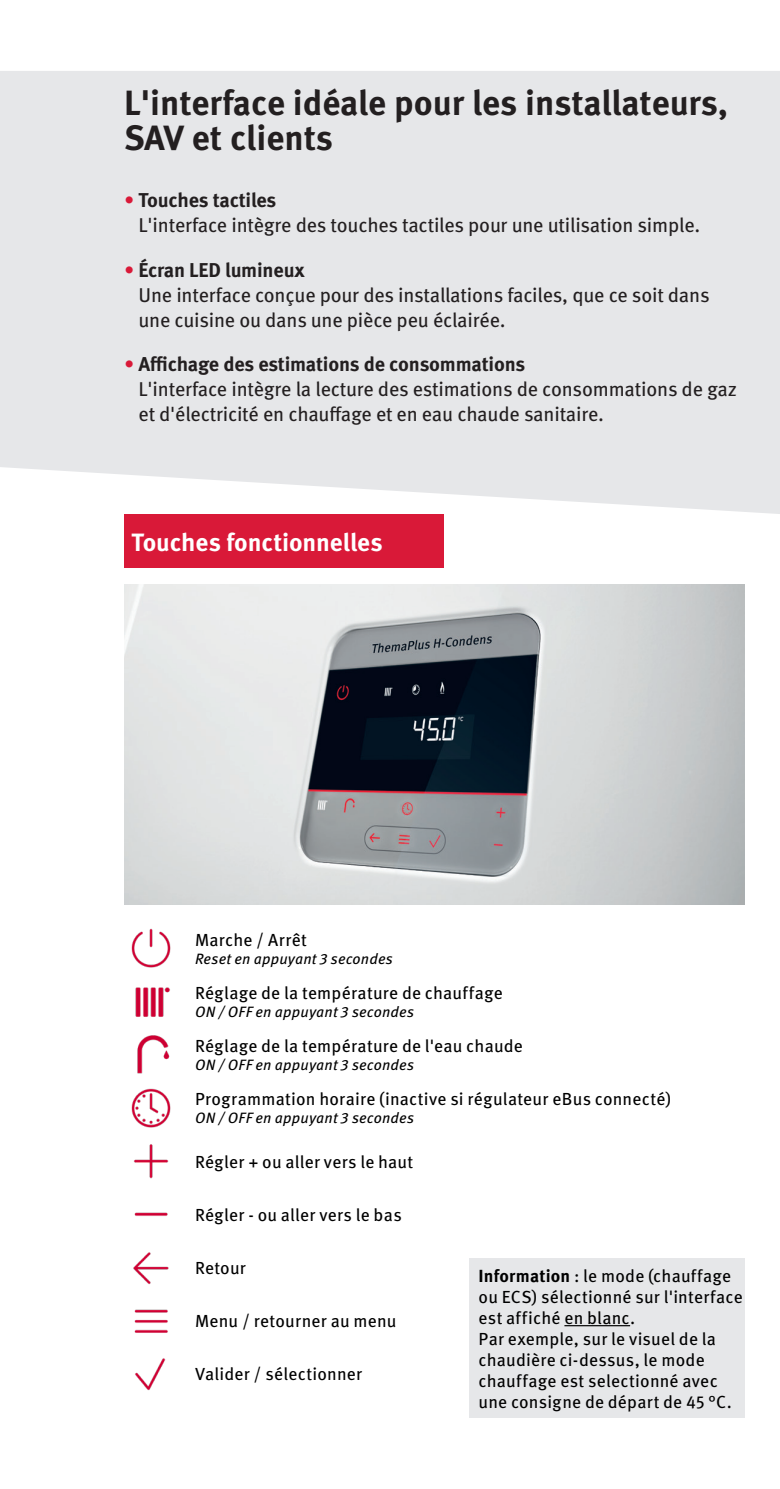
<style>
.page{position:relative;width:780px;height:1489px;background:#fff}
.page>*{position:absolute;margin:0;border:0;box-sizing:border-box;transform-origin:0 0}
.t1{font:700 35px/35px "Meta Pro";color:#231f20}
.t2{font:700 25px "Meta Pro";letter-spacing:-.005em;color:#fff}
.t3{font:20px/25px "Meta Pro";letter-spacing:-.01em;color:#231f20}
.t4{font:17.5px/21px "Meta Pro";letter-spacing:.01em;color:#000}
.t5{font:italic 15px "Meta Pro";letter-spacing:.01em;color:#000}
.s1{color:#d91938}
.s2{font-weight:700}
</style>
<div class="page">
<div style="left:0;top:71px;width:780px;height:443px;background:#e6e7e9"></div>
<img style="left:124px;top:585px;width:620px;height:319px">
<div style="left:124px;top:514px;width:319px;height:53px;background:#d91938"></div>
<img style="left:131px;top:928px;width:40px;height:463px">
<div style="left:468px;top:1258px;width:276px;height:159px;background:#e6e7e9"></div>
<hr style="left:564px;top:1324px;width:66px;height:2px;background:#000">
<p class="t1" style="left:124px;top:83px;width:605px">L'interface idéale pour les installateurs,<br>SAV et clients</p>
<p class="t3" style="left:138px;top:186px;width:563px;text-indent:-14px"><span class="s1">•</span> <span class="s2">Touches tactiles<br></span>L'interface intègre des touches tactiles pour une utilisation simple.</p>
<p class="t3" style="left:138px;top:256px;width:572px;text-indent:-14px"><span class="s1">•</span> <span class="s2">Écran LED lumineux<br></span>Une interface conçue pour des installations faciles, que ce soit dans une cuisine ou dans une pièce peu éclairée.</p>
<p class="t3" style="left:138px;top:350px;width:600px;text-indent:-14px"><span class="s1">•</span> <span class="s2">Affichage des estimations de consommations<br></span>L'interface intègre la lecture des estimations de consommations de gaz et d'électricité en chauffage et en eau chaude sanitaire.</p>
<p class="t2" style="left:131px;top:522px;width:252px">Touches fonctionnelles</p>
<p class="t4" style="left:195px;top:928px;width:113px">Marche / Arrêt</p>
<p class="t5" style="left:195px;top:947px;width:199px">Reset en appuyant 3 secondes</p>
<p class="t4" style="left:195px;top:981px;width:309px">Réglage de la température de chauffage</p>
<p class="t5" style="left:195px;top:1000px;width:221px">ON / OFF en appuyant 3 secondes</p>
<p class="t4" style="left:195px;top:1034px;width:329px">Réglage de la température de l'eau chaude</p>
<p class="t5" style="left:195px;top:1053px;width:221px">ON / OFF en appuyant 3 secondes</p>
<p class="t4" style="left:195px;top:1087px;width:477px">Programmation horaire (inactive si régulateur eBus connecté)</p>
<p class="t5" style="left:195px;top:1106px;width:221px">ON / OFF en appuyant 3 secondes</p>
<p class="t4" style="left:195px;top:1149px;width:220px">Régler + ou aller vers le haut</p>
<p class="t4" style="left:195px;top:1202px;width:208px">Régler - ou aller vers le bas</p>
<p class="t4" style="left:195px;top:1256px;width:53px">Retour</p>
<p class="t4" style="left:195px;top:1309px;width:203px">Menu / retourner au menu</p>
<p class="t4" style="left:195px;top:1362px;width:169px">Valider / sélectionner</p>
<p class="t4" style="left:478px;top:1263px;width:266px"><span class="s2">Information</span> : le mode (chauffage ou ECS) sélectionné sur l'interface est affiché en blanc.</p>
<p class="t4" style="left:478px;top:1326px;width:255px">Par exemple, sur le visuel de la chaudière ci-dessus, le mode chauffage est selectionné avec une consigne de départ de 45 °C.</p>
</div>
